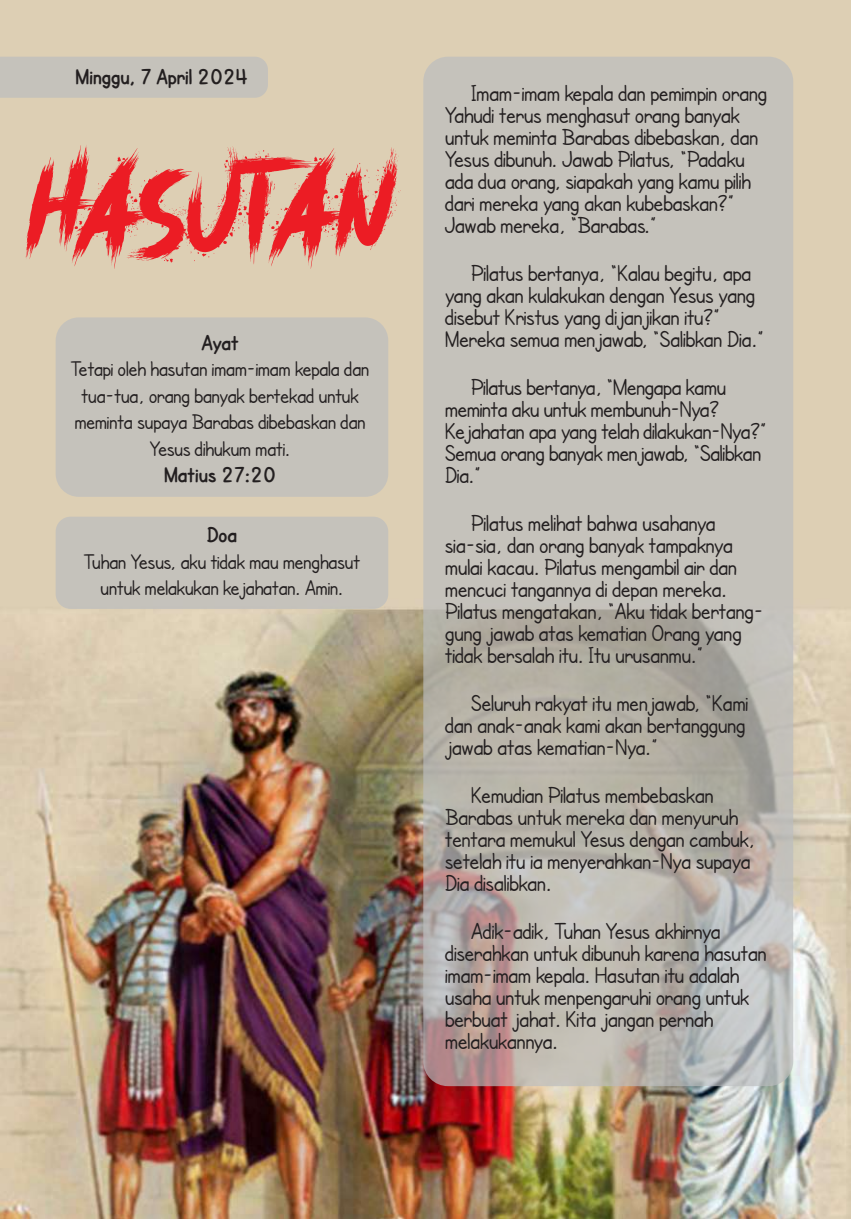
<style>
.page{position:relative;width:851px;height:1219px;background:#fff}
.page>*{position:absolute;margin:0;border:0;box-sizing:border-box;transform-origin:0 0}
.t1{font:87.4px "deadpackdemo";color:#ec1c24}
.t2{font:24px/22px "SF Cartoonist Hand";color:#231f20}
.t3{font:22px/26.4px "SF Cartoonist Hand";color:#231f20;text-align:center}
.t4{font:700 22px "SF Cartoonist Hand";color:#231f20}
</style>
<div class="page">
<img style="left:0;top:0;width:850px;height:1219px">
<div style="left:56px;top:517px;width:332px;height:92px;background:#c5c2bb;border-radius:15px"></div>
<div style="left:56px;top:317px;width:332px;height:180px;background:#c5c2bb;border-radius:23px"></div>
<svg style="left:423px;top:57px;width:370px;height:1029px;background:#bebab3"></svg>
<div style="left:0;top:57px;width:268px;height:41px;background:#c5c2bb"></div>
<p class="t4" style="left:76px;top:64px;width:174px">Minggu, 7 April 2024</p>
<h1 class="t1" style="left:29px;top:143px;width:371px">HASUTAN</h1>
<p class="t4" style="left:201px;top:330px;width:39px">Ayat</p>
<p class="t3" style="left:71px;top:356px;width:300px">Tetapi oleh hasutan imam-imam kepala dan tua-tua, orang banyak bertekad untuk meminta supaya Barabas dibebaskan dan Yesus dihukum mati.</p>
<p class="t4" style="left:164px;top:462px;width:114px">Matius 27:20</p>
<p class="t4" style="left:207px;top:522px;width:32px">Doa</p>
<p class="t3" style="left:84px;top:548px;width:278px">Tuhan Yesus, aku tidak mau menghasut untuk melakukan kejahatan. Amin.</p>
<p class="t2" style="left:445px;top:81px;width:323px;text-indent:26px">Imam-imam kepala dan pemimpin orang Yahudi terus menghasut orang banyak untuk meminta Barabas dibebaskan, dan Yesus dibunuh. Jawab Pilatus, “Padaku ada dua orang, siapakah yang kamu pilih dari mereka yang akan kubebaskan?” Jawab mereka, “Barabas.”</p>
<p class="t2" style="left:445px;top:261px;width:320px;text-indent:26px">Pilatus bertanya, “Kalau begitu, apa yang akan kulakukan dengan Yesus yang disebut Kristus yang dijanjikan itu?” Mereka semua menjawab, “Salibkan Dia.”</p>
<p class="t2" style="left:445px;top:375px;width:323px;text-indent:26px">Pilatus bertanya, “Mengapa kamu meminta aku untuk membunuh-Nya?<br>Kejahatan apa yang telah dilakukan-Nya?”<br>Semua orang banyak menjawab, “Salibkan<br>Dia.”</p>
<p class="t2" style="left:445px;top:511px;width:320px;text-indent:26px">Pilatus melihat bahwa usahanya sia-sia, dan orang banyak tampaknya mulai kacau. Pilatus mengambil air dan mencuci tangannya di depan mereka.<br>Pilatus mengatakan, “Aku tidak bertang&shy;gung jawab atas kematian Orang yang tidak bersalah itu. Itu urusanmu.”</p>
<p class="t2" style="left:445px;top:691px;width:304px;text-align:justify;text-indent:26px">Seluruh rakyat itu menjawab, “Kami dan anak-anak kami akan bertanggung jawab atas kematian-Nya.”</p>
<p class="t2" style="left:445px;top:783px;width:311px;text-indent:26px">Kemudian Pilatus membebaskan<br>Barabas untuk mereka dan menyuruh tentara memukul Yesus dengan cambuk, setelah itu ia menyerahkan-Nya supaya<br>Dia disalibkan.</p>
<p class="t2" style="left:445px;top:920px;width:323px;text-indent:26px">Adik-adik, Tuhan Yesus akhirnya diserahkan untuk dibunuh karena hasutan imam-imam kepala. Hasutan itu adalah usaha untuk menpengaruhi orang untuk berbuat jahat. Kita jangan pernah melakukannya.</p>
</div>
